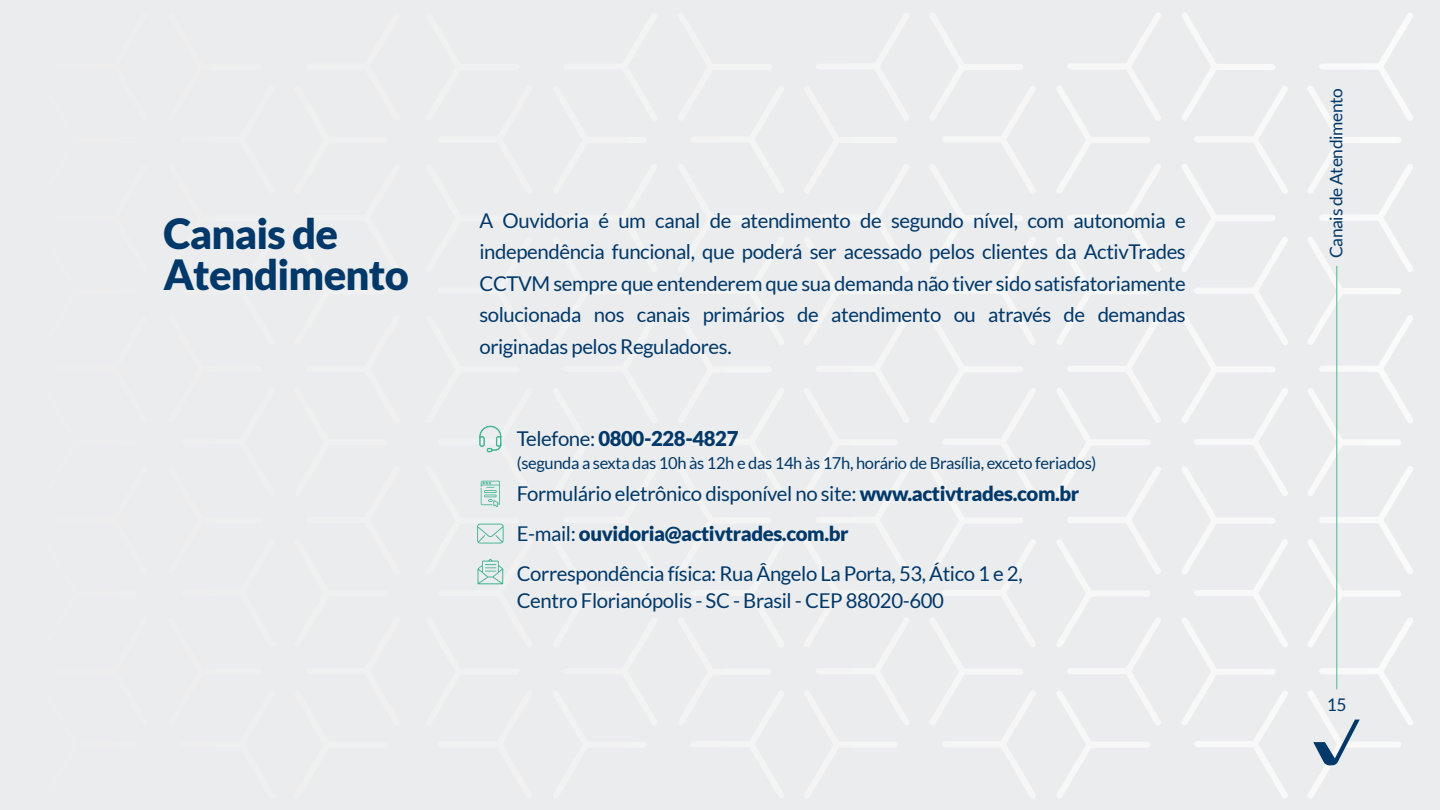
<style>
.page{position:relative;width:1440px;height:810px;background:#ebeced}
.page>*{position:absolute;margin:0;border:0;box-sizing:border-box;transform-origin:0 0}
.t1{font:900 41.7px/41px "Lato";letter-spacing:-.02em;color:#003869}
.t2{font:20.4px/31.5px "Lato";letter-spacing:-.02em;color:#003869;text-align:justify}
.t3{font:900 20.4px "Lato";letter-spacing:-.02em;color:#003869}
.t4{font:17.4px "Lato";letter-spacing:-.02em;color:#003869}
.t5{font:16.5px "Lato";letter-spacing:-.02em;color:#003869}
.s1{font-weight:400}
.s2{font-weight:900}
</style>
<div class="page">
<svg style="left:1182px;top:13px;width:106px;height:785px"></svg>
<svg style="left:1057px;top:13px;width:104px;height:785px"></svg>
<svg style="left:977px;top:64px;width:58px;height:734px"></svg>
<svg style="left:1308px;top:13px;width:105px;height:785px"></svg>
<svg style="left:477px;top:425px;width:27px;height:160px"></svg>
<h1 class="t1" style="left:163px;top:212px;width:247px">Canais de<br>Atendimento</h1>
<p class="t2" style="left:479px;top:205px;width:708px">A Ouvidoria é um canal de atendimento de segundo nível, com autonomia e independência funcional, que poderá ser acessado pelos clientes da ActivTrades CCTVM sempre que entenderem que sua demanda não tiver sido satisfatoriamente solucionada nos canais primários de atendimento ou através de demandas originadas pelos Reguladores.</p>
<p class="t3" style="left:517px;top:427px;width:223px"><span class="s1">Telefone:</span> 0800-228-4827</p>
<p class="t5" style="left:517px;top:453px;width:581px">(segunda a sexta das 10h às 12h e das 14h às 17h, horário de Brasília, exceto feriados)</p>
<p class="t2" style="left:517px;top:474px;width:564px;line-height:39.8px;text-align:left">Formulário eletrônico disponível no site: <span class="s2">www.activtrades.com.br<br></span>E-mail: <span class="s2">ouvidoria@activtrades.com.br<br></span>Correspondência física: Rua Ângelo La Porta, 53, Ático 1 e 2,</p>
<p class="t2" style="left:517px;top:585px;width:429px">Centro Florianópolis - SC - Brasil - CEP 88020-600</p>
<p class="t4" style="left:1326px;top:258px;width:172px;rotate:-90deg">Canais de Atendimento</p>
<p class="t4" style="left:1327px;top:695px;width:21px">15</p>
</div>
